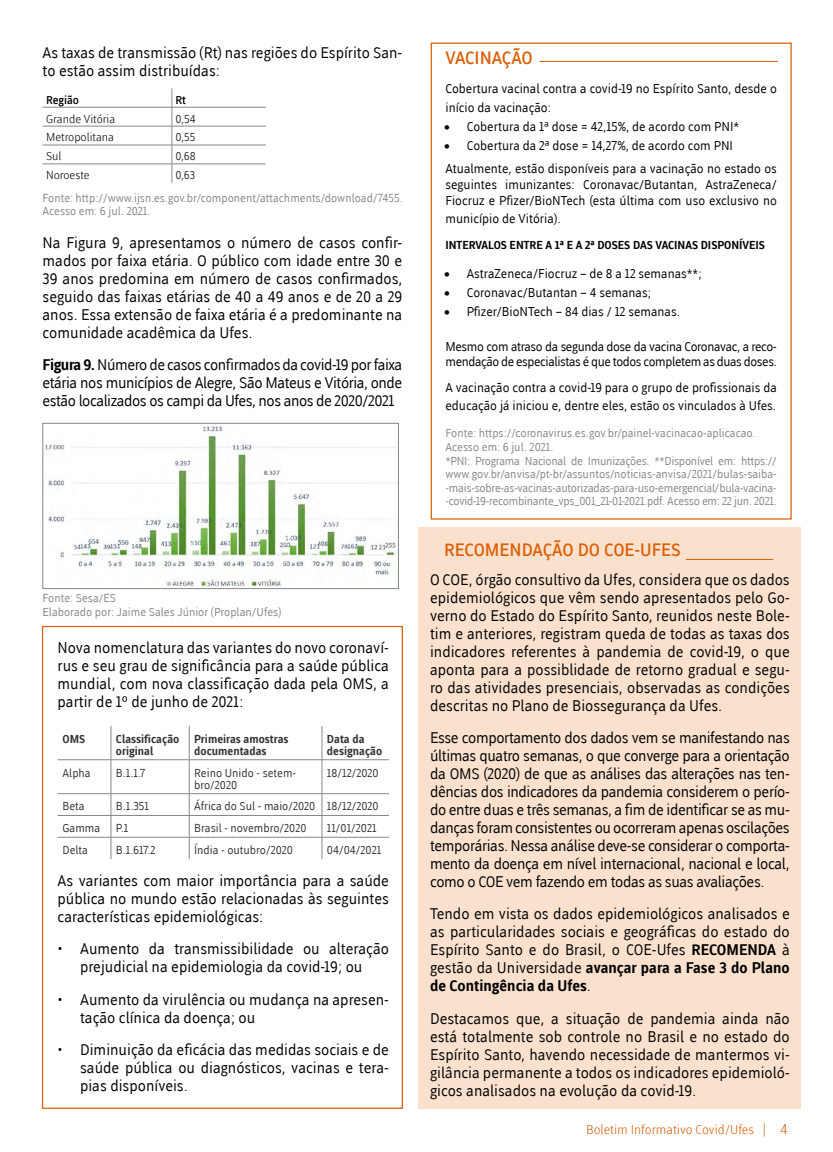
<style>
.page{position:relative;width:833px;height:1152px;background:#fff}
.page>*{position:absolute;margin:0;border:0;box-sizing:border-box;transform-origin:0 0}
.t1{font:500 17.5px "Ufes Sans";color:#da5f06}
.t2{font:15px/18px "Ufes Sans";color:#000;text-align:justify}
.t3{font:12.5px/18.8px "Ufes Sans";color:#000}
.t4{font:12.5px/15px "Ufes Sans";letter-spacing:-.03em;color:#000}
.t5{font:300 12.5px "Ufes Sans";color:#da5f06}
.t6{font:11.25px/13.5px "Ufes Sans";letter-spacing:-.02em;color:#878787}
.t7{font:11.25px/12.1px "Ufes Sans";color:#333}
.t8{font:11.25px/13.5px "Ufes Sans";color:#878787}
.t9{font:700 11.25px/12.1px "Ufes Sans";color:#333}
.t10{font:700 11.25px "Ufes Sans";color:#000}
.t11{font:300 11.25px "Ufes Sans";color:#000}
.t12{font:500 11.25px "Ufes Sans";color:#000}
.s1{font-weight:700}
.s2{font-size:13.75px}
</style>
<div class="page">
<hr style="left:43px;top:107px;width:129px;height:1px;background:#878787">
<hr style="left:172px;top:107px;width:94px;height:1px;background:#878787">
<hr style="left:43px;top:126px;width:129px;height:1px;background:#878787">
<hr style="left:172px;top:126px;width:94px;height:1px;background:#878787">
<hr style="left:43px;top:145px;width:129px;height:1px;background:#878787">
<hr style="left:172px;top:145px;width:94px;height:1px;background:#878787">
<hr style="left:43px;top:164px;width:129px;height:1px;background:#878787">
<hr style="left:172px;top:164px;width:94px;height:1px;background:#878787">
<svg style="left:172px;top:88px;width:1px;height:95px"></svg>
<img style="left:45px;top:426px;width:352px;height:161px">
<div style="left:43px;top:423px;width:356px;height:166px;border:1px solid #878787"></div>
<div style="left:418px;top:527px;width:383px;height:581px;background:#fae1cd"></div>
<hr style="left:111px;top:726px;width:1px;height:33px;background:#878787">
<hr style="left:189px;top:726px;width:1px;height:33px;background:#878787">
<hr style="left:322px;top:726px;width:1px;height:33px;background:#878787">
<hr style="left:58px;top:759px;width:53px;height:1px;background:#878787">
<hr style="left:111px;top:759px;width:78px;height:1px;background:#878787">
<hr style="left:111px;top:760px;width:1px;height:33px;background:#878787">
<hr style="left:189px;top:759px;width:133px;height:1px;background:#878787">
<hr style="left:189px;top:760px;width:1px;height:33px;background:#878787">
<hr style="left:322px;top:759px;width:67px;height:1px;background:#878787">
<hr style="left:322px;top:760px;width:1px;height:33px;background:#878787">
<hr style="left:58px;top:793px;width:53px;height:1px;background:#878787">
<hr style="left:111px;top:793px;width:78px;height:1px;background:#878787">
<hr style="left:189px;top:793px;width:133px;height:1px;background:#878787">
<hr style="left:322px;top:793px;width:67px;height:1px;background:#878787">
<hr style="left:58px;top:815px;width:53px;height:1px;background:#878787">
<hr style="left:111px;top:815px;width:78px;height:1px;background:#878787">
<hr style="left:189px;top:815px;width:133px;height:1px;background:#878787">
<hr style="left:322px;top:815px;width:67px;height:1px;background:#878787">
<hr style="left:58px;top:837px;width:53px;height:1px;background:#878787">
<hr style="left:111px;top:837px;width:78px;height:1px;background:#878787">
<svg style="left:111px;top:794px;width:1px;height:65px"></svg>
<hr style="left:189px;top:837px;width:133px;height:1px;background:#878787">
<svg style="left:189px;top:794px;width:1px;height:65px"></svg>
<hr style="left:322px;top:837px;width:67px;height:1px;background:#878787">
<svg style="left:322px;top:794px;width:1px;height:65px"></svg>
<hr style="left:539px;top:61px;width:239px;height:1px;background:#da5f06">
<hr style="left:686px;top:559px;width:87px;height:1px;background:#da5f06">
<p class="t2" style="left:43px;top:44px;width:361px">As taxas de transmissão (Rt) nas regiões do Espírito San&shy;to estão assim distribuídas:</p>
<p class="t12" style="left:46px;top:93px;width:34px">Região</p>
<p class="t12" style="left:175px;top:93px;width:12px">Rt</p>
<p class="t11" style="left:46px;top:112px;width:71px">Grande Vitória</p>
<p class="t7" style="left:175px;top:113px;width:22px">0,54</p>
<p class="t11" style="left:46px;top:131px;width:70px">Metropolitana</p>
<p class="t7" style="left:175px;top:132px;width:21px">0,55</p>
<p class="t11" style="left:46px;top:150px;width:17px">Sul</p>
<p class="t7" style="left:175px;top:150px;width:22px">0,68</p>
<p class="t11" style="left:46px;top:169px;width:45px">Noroeste</p>
<p class="t7" style="left:175px;top:169px;width:21px">0,63</p>
<p class="t8" style="left:43px;top:191px;width:361px">Fonte: http://www.ijsn.es.gov.br/component/attachments/download/7455.<br>Acesso em: 6 jul. 2021.</p>
<p class="t2" style="left:43px;top:233px;width:361px">Na Figura 9, apresentamos o número de casos confir&shy;mados por faixa etária. O público com idade entre 30 e 39 anos predomina em número de casos confirmados, seguido das faixas etárias de 40 a 49 anos e de 20 a 29 anos. Essa extensão de faixa etária é a predominante na comunidade acadêmica da Ufes.</p>
<p class="t2" style="left:43px;top:356px;width:361px"><span class="s1">Figura 9.</span> Número de casos confirmados da covid-19 por faixa etária nos municípios de Alegre, São Mateus e Vitória, onde estão localizados os campi da Ufes, nos anos de 2020/2021</p>
<p class="t8" style="left:43px;top:592px;width:240px">Fonte: Sesa/ES<br>Elaborado por: Jaime Sales Júnior (Proplan/Ufes)</p>
<p class="t2" style="left:58px;top:638px;width:333px">Nova nomenclatura das variantes do novo coronaví&shy;rus e seu grau de significância para a saúde pública mundial, com nova classificação dada pela OMS, a partir de 1º de junho de 2021:</p>
<p class="t9" style="left:63px;top:732px;width:24px">OMS</p>
<p class="t9" style="left:116px;top:732px;width:65px">Classificação original</p>
<p class="t9" style="left:194px;top:732px;width:96px">Primeiras amostras documentadas</p>
<p class="t9" style="left:327px;top:732px;width:57px">Data da designação</p>
<p class="t7" style="left:63px;top:766px;width:30px">Alpha</p>
<p class="t7" style="left:116px;top:766px;width:31px">B.1.1.7</p>
<p class="t7" style="left:194px;top:766px;width:103px">Reino Unido - setem&shy;bro/2020</p>
<p class="t7" style="left:327px;top:766px;width:53px">18/12/2020</p>
<p class="t7" style="left:63px;top:800px;width:24px">Beta</p>
<p class="t7" style="left:116px;top:800px;width:35px">B.1.351</p>
<p class="t7" style="left:194px;top:800px;width:186px">África do Sul - maio/2020 18/12/2020</p>
<p class="t7" style="left:63px;top:822px;width:39px">Gamma</p>
<p class="t7" style="left:116px;top:822px;width:14px">P.1</p>
<p class="t7" style="left:194px;top:822px;width:114px">Brasil - novembro/2020</p>
<p class="t7" style="left:327px;top:822px;width:51px">11/01/2021</p>
<p class="t7" style="left:63px;top:844px;width:27px">Delta</p>
<p class="t7" style="left:116px;top:844px;width:41px">B.1.617.2</p>
<p class="t7" style="left:194px;top:844px;width:100px">Índia - outubro/2020</p>
<p class="t7" style="left:327px;top:844px;width:56px">04/04/2021</p>
<p class="t2" style="left:58px;top:872px;width:333px">As variantes com maior importância para a saúde pública no mundo estão relacionadas às seguintes características epidemiológicas:</p>
<p class="t2" style="left:58px;top:940px;width:333px;text-align:center">• Aumento da transmissibilidade ou alteração prejudicial na epidemiologia da covid-19; ou</p>
<p class="t2" style="left:80px;top:990px;width:310px;text-indent:-23px">• Aumento da virulência ou mudança na apresen&shy;tação clínica da doença; ou</p>
<p class="t2" style="left:80px;top:1040px;width:310px;text-indent:-23px">• Diminuição da eficácia das medidas sociais e de saúde pública ou diagnósticos, vacinas e tera&shy;pias disponíveis.</p>
<p class="t1" style="left:445px;top:48px;width:89px">VACINAÇÃO</p>
<p class="t3" style="left:445px;top:80px;width:333px">Cobertura vacinal contra a covid-19 no Espírito Santo, desde o início da vacinação:</p>
<p class="t3" style="left:444px;top:117px;width:296px">• Cobertura da 1ª dose = 42,15%, de acordo com PNI*</p>
<p class="t3" style="left:444px;top:134px;width:334px;line-height:23.4px">• Cobertura da 2ª dose = 14,27%, de acordo com PNI<br>Atualmente, estão disponíveis para a vacinação no estado os</p>
<p class="t3" style="left:445px;top:177px;width:333px;line-height:16.2px">seguintes imunizantes: Coronavac/Butantan, AstraZeneca/<br>Fiocruz e Pfizer/BioNTech (esta última com uso exclusivo no</p>
<p class="t3" style="left:445px;top:210px;width:117px">município de Vitória).</p>
<p class="t10" style="left:445px;top:239px;width:321px">INTERVALOS ENTRE A 1ª E A 2ª DOSES DAS VACINAS DISPONÍVEIS</p>
<p class="t3" style="left:444px;top:264px;width:259px">• AstraZeneca/Fiocruz – de 8 a 12 semanas**;</p>
<p class="t3" style="left:444px;top:283px;width:208px">• Coronavac/Butantan – 4 semanas;</p>
<p class="t3" style="left:444px;top:302px;width:237px">• Pfizer/BioNTech – 84 dias / 12 semanas.</p>
<p class="t4" style="left:445px;top:339px;width:333px">Mesmo com atraso da segunda dose da vacina Coronavac, a reco&shy;mendação de especialistas é que todos completem as duas doses.</p>
<p class="t3" style="left:445px;top:378px;width:333px;line-height:18px">A vacinação contra a covid-19 para o grupo de profissionais da educação já iniciou e, dentre eles, estão os vinculados à Ufes.</p>
<p class="t6" style="left:445px;top:427px;width:333px">Fonte: https://coronavirus.es.gov.br/painel-vacinacao-aplicacao.<br>Acesso em: 6 jul. 2021.<br>*PNI: Programa Nacional de Imunizações. **Disponível em: https:// www.gov.br/anvisa/pt-br/assuntos/noticias-anvisa/2021/bulas-saiba--mais-sobre-as-vacinas-autorizadas-para-uso-emergencial/bula-vacina--covid-19-recombinante_vps_001_21-01-2021.pdf. Acesso em: 22 jun. 2021.</p>
<p class="t1" style="left:444px;top:540px;width:238px">RECOMENDAÇÃO DO COE-UFES</p>
<p class="t2" style="left:430px;top:571px;width:361px">O COE, órgão consultivo da Ufes, considera que os dados epidemiológicos que vêm sendo apresentados pelo Go&shy;verno do Estado do Espírito Santo, reunidos neste Bole&shy;tim e anteriores, registram queda de todas as taxas dos indicadores referentes à pandemia de covid-19, o que aponta para a possiblidade de retorno gradual e segu&shy;ro das atividades presenciais, observadas as condições descritas no Plano de Biossegurança da Ufes.</p>
<p class="t2" style="left:430px;top:729px;width:361px">Esse comportamento dos dados vem se manifestando nas últimas quatro semanas, o que converge para a orientação da OMS (2020) de que as análises das alterações nas ten&shy;dências dos indicadores da pandemia considerem o perío&shy;do entre duas e três semanas, a fim de identificar se as mu&shy;danças foram consistentes ou ocorreram apenas oscilações temporárias. Nessa análise deve-se considerar o comporta&shy;mento da doença em nível internacional, nacional e local, como o COE vem fazendo em todas as suas avaliações.</p>
<p class="t2" style="left:430px;top:905px;width:361px">Tendo em vista os dados epidemiológicos analisados e as particularidades sociais e geográficas do estado do Espírito Santo e do Brasil, o COE-Ufes <span class="s1">RECOMENDA</span> à gestão da Universidade <span class="s1">avançar para a Fase 3 do Plano de Contingência da Ufes</span>.</p>
<p class="t2" style="left:430px;top:1009px;width:361px">Destacamos que, a situação de pandemia ainda não está totalmente sob controle no Brasil e no estado do Espírito Santo, havendo necessidade de mantermos vi&shy;gilância permanente a todos os indicadores epidemioló&shy;gicos analisados na evolução da covid-19.</p>
<p class="t5" style="left:586px;top:1122px;width:203px">Boletim Informativo Covid/Ufes | <span class="s2">4</span></p>
</div>
